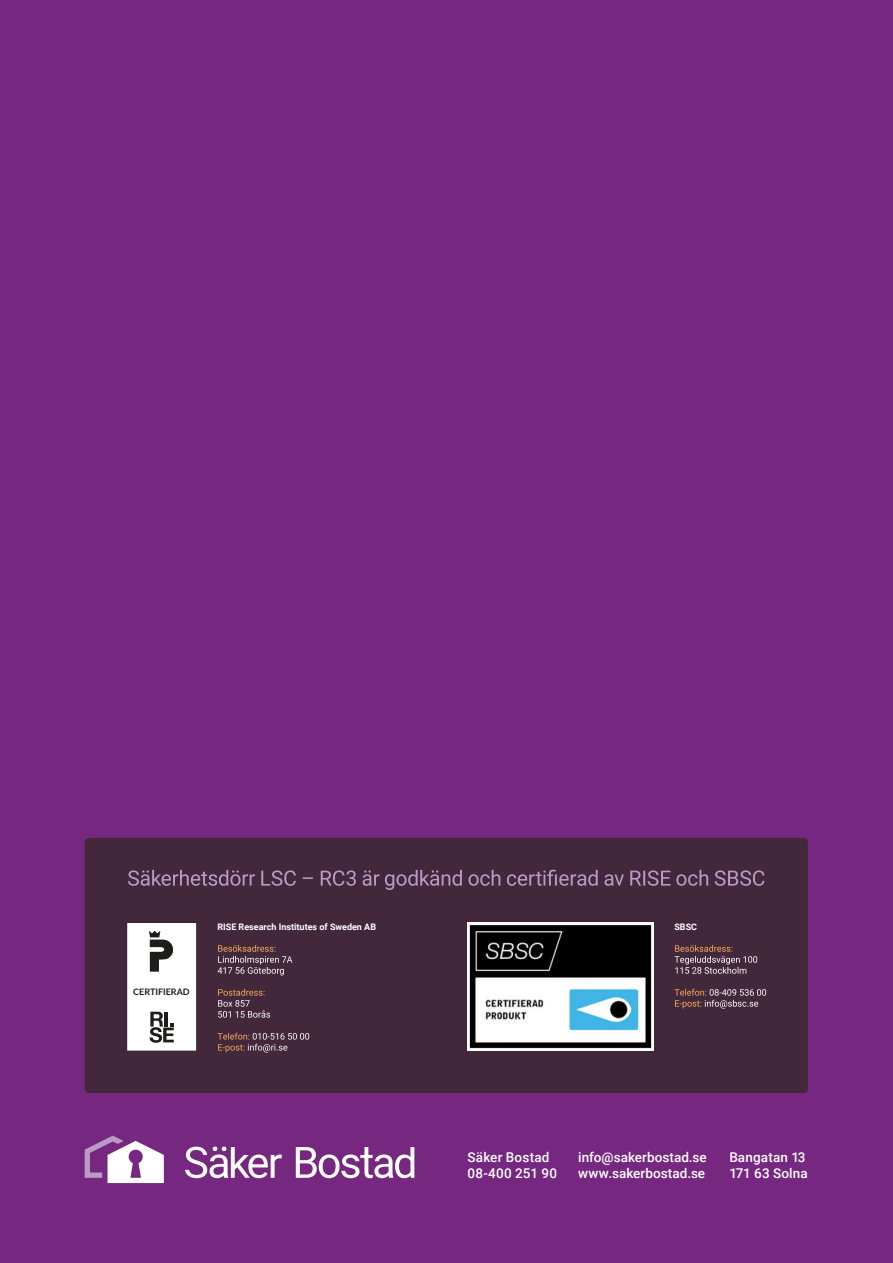
<style>
.page{position:relative;width:893px;height:1263px;background:#fff}
.page>*{position:absolute;margin:0;border:0;box-sizing:border-box;transform-origin:0 0}
.t1{font:500 13.5px/16.2px "Roboto";letter-spacing:.01em;color:#fff}
.t2{font:700 9px "Roboto";color:#fff}
.t3{font:700 9px "Lato";color:#1d1e1c}
</style>
<div class="page">
<div style="left:0;top:0;width:892px;height:1263px;background:#762780"></div>
<svg style="left:85px;top:1136px;width:79px;height:47px"></svg>
<svg style="left:296px;top:1147px;width:118px;height:31px"></svg>
<svg style="left:185px;top:1147px;width:97px;height:31px"></svg>
<div style="left:85px;top:838px;width:722px;height:255px;background:#43283b;border-radius:4px"></div>
<svg style="left:218px;top:945px;width:74px;height:31px"></svg>
<svg style="left:218px;top:989px;width:52px;height:29px"></svg>
<svg style="left:218px;top:1033px;width:91px;height:20px"></svg>
<svg style="left:674px;top:945px;width:83px;height:29px"></svg>
<svg style="left:674px;top:989px;width:92px;height:20px"></svg>
<svg style="left:128px;top:870px;width:636px;height:20px"></svg>
<div style="left:127px;top:923px;width:69px;height:127px;background:#fff"></div>
<svg style="left:150px;top:1012px;width:24px;height:31px"></svg>
<svg style="left:149px;top:931px;width:24px;height:41px"></svg>
<div style="left:127px;top:923px;width:69px;height:128px;border:3px solid #fff"></div>
<img style="left:467px;top:923px;width:186px;height:128px">
<p class="t3" style="left:133px;top:985px;width:58px">CERTIFIERAD</p>
<p class="t2" style="left:217px;top:920px;width:160px">RISE Research Institutes of Sweden AB</p>
<p class="t2" style="left:674px;top:920px;width:24px">SBSC</p>
<p class="t1" style="left:578px;top:1148px;width:130px">info@sakerbostad.se www.sakerbostad.se</p>
<p class="t1" style="left:467px;top:1148px;width:91px">Säker Bostad<br>08-400 251 90</p>
<p class="t1" style="left:729px;top:1148px;width:80px">Bangatan 13<br>171 63 Solna</p>
</div>
